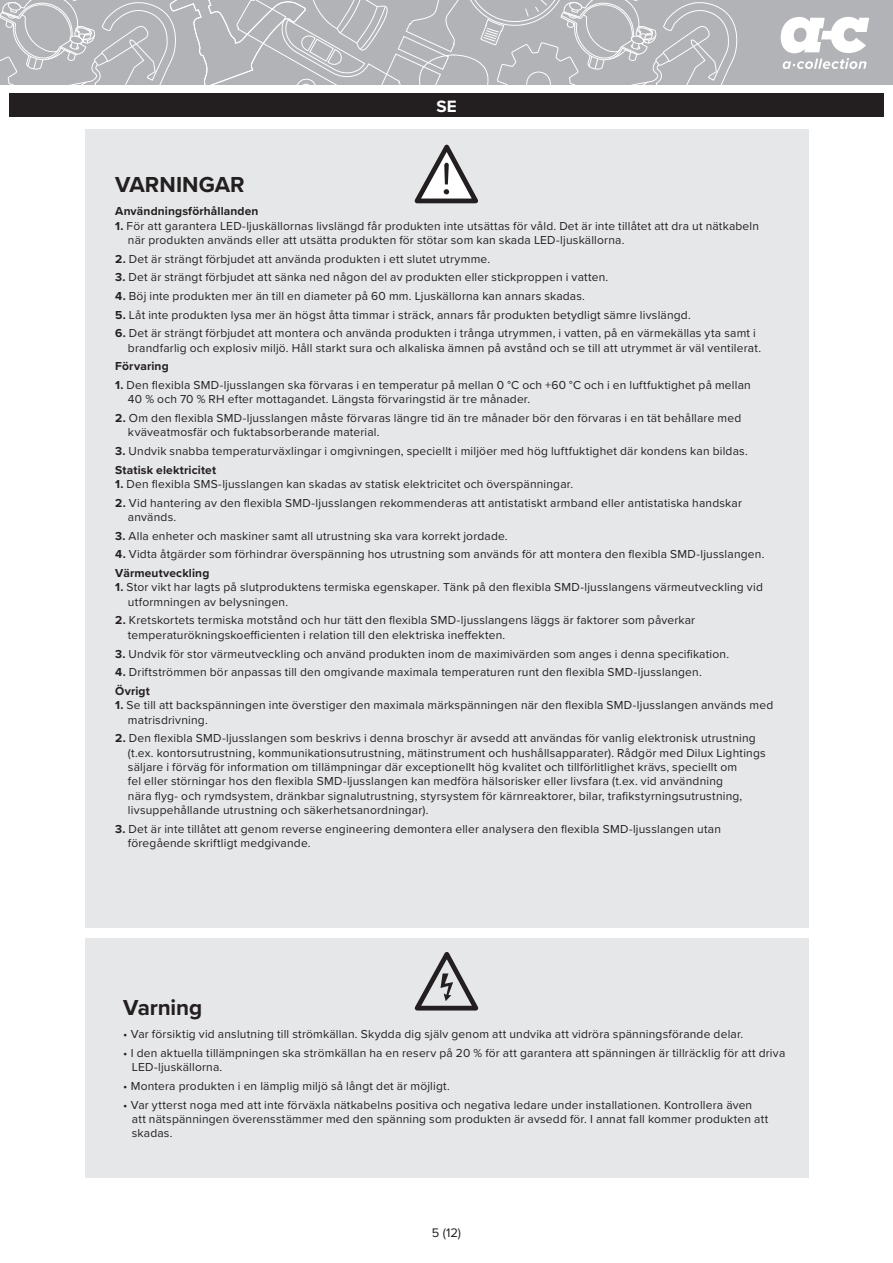
<style>
.page{position:relative;width:893px;height:1263px;background:#fff}
.page>*{position:absolute;margin:0;border:0;box-sizing:border-box;transform-origin:0 0}
.t1{font:700 22.5px "Proxima Nova";letter-spacing:-.005em;color:#231f20}
.t2{font:700 17.1px "Proxima Nova";color:#fff}
.t3{font:12.9px "Proxima Nova";color:#231f20}
.t4{font:12px/14.4px "Proxima Nova";letter-spacing:.015em;color:#231f20}
.t5{font:700 12px "Proxima Nova";letter-spacing:.01em;color:#231f20}
.s1{font-weight:700}
</style>
<div class="page">
<div style="left:0;top:0;width:893px;height:85px;background:#b2b3b7"></div>
<svg style="left:0;top:0;width:738px;height:85px"></svg>
<svg style="left:781px;top:17px;width:88px;height:52px"></svg>
<div style="left:9px;top:93px;width:875px;height:24px;background:#231f20"></div>
<div style="left:85px;top:129px;width:723px;height:798px;background:#e6e7e9"></div>
<div style="left:85px;top:938px;width:723px;height:239px;background:#e6e7e9"></div>
<svg style="left:415px;top:952px;width:63px;height:58px"></svg>
<svg style="left:415px;top:145px;width:63px;height:58px"></svg>
<h2 class="t2" style="left:436px;top:93px;width:22px">SE</h2>
<h1 class="t1" style="left:115px;top:168px;width:131px">VARNINGAR</h1>
<p class="t5" style="left:115px;top:202px;width:145px">Användningsförhållanden</p>
<p class="t4" style="left:128px;top:218px;width:633px;text-indent:-13px"><span class="s1">1.</span> För att garantera LED-ljuskällornas livslängd får produkten inte utsättas för våld. Det är inte tillåtet att dra ut nätkabeln när produkten används eller att utsätta produkten för stötar som kan skada LED-ljuskällorna.</p>
<p class="t4" style="left:115px;top:251px;width:376px"><span class="s1">2.</span> Det är strängt förbjudet att använda produkten i ett slutet utrymme.</p>
<p class="t4" style="left:115px;top:269px;width:495px"><span class="s1">3.</span> Det är strängt förbjudet att sänka ned någon del av produkten eller stickproppen i vatten.</p>
<p class="t4" style="left:115px;top:288px;width:471px"><span class="s1">4.</span> Böj inte produkten mer än till en diameter på 60 mm. Ljuskällorna kan annars skadas.</p>
<p class="t4" style="left:115px;top:307px;width:577px"><span class="s1">5.</span> Låt inte produkten lysa mer än högst åtta timmar i sträck, annars får produkten betydligt sämre livslängd.</p>
<p class="t4" style="left:128px;top:325px;width:635px;text-indent:-13px"><span class="s1">6.</span> Det är strängt förbjudet att montera och använda produkten i trånga utrymmen, i vatten, på en värmekällas yta samt i brandfarlig och explosiv miljö. Håll starkt sura och alkaliska ämnen på avstånd och se till att utrymmet är väl ventilerat.</p>
<p class="t5" style="left:115px;top:357px;width:55px">Förvaring</p>
<p class="t4" style="left:128px;top:377px;width:624px;text-indent:-13px"><span class="s1">1.</span> Den flexibla SMD-ljusslangen ska förvaras i en temperatur på mellan 0 °C och +60 °C och i en luftfuktighet på mellan<br>40 % och 70 % RH efter mottagandet. Längsta förvaringstid är tre månader.</p>
<p class="t4" style="left:128px;top:410px;width:615px;text-indent:-13px"><span class="s1">2.</span> Om den flexibla SMD-ljusslangen måste förvaras längre tid än tre månader bör den förvaras i en tät behållare med kväveatmosfär och fuktabsorberande material.</p>
<p class="t4" style="left:115px;top:441px;width:634px;line-height:18.6px"><span class="s1">3.</span> Undvik snabba temperaturväxlingar i omgivningen, speciellt i miljöer med hög luftfuktighet där kondens kan bildas.<br><span class="s1">Statisk elektricitet</span></p>
<p class="t4" style="left:115px;top:476px;width:459px"><span class="s1">1.</span> Den flexibla SMS-ljusslangen kan skadas av statisk elektricitet och överspänningar.</p>
<p class="t4" style="left:128px;top:495px;width:615px;text-indent:-13px"><span class="s1">2.</span> Vid hantering av den flexibla SMD-ljusslangen rekommenderas att antistatiskt armband eller antistatiska handskar används.</p>
<p class="t4" style="left:115px;top:528px;width:394px"><span class="s1">3.</span> Alla enheter och maskiner samt all utrustning ska vara korrekt jordade.</p>
<p class="t4" style="left:115px;top:544px;width:651px;line-height:18.6px"><span class="s1">4.</span> Vidta åtgärder som förhindrar överspänning hos utrustning som används för att montera den flexibla SMD-ljusslangen.<br><span class="s1">Värmeutveckling</span></p>
<p class="t4" style="left:128px;top:580px;width:636px;text-indent:-13px"><span class="s1">1.</span> Stor vikt har lagts på slutproduktens termiska egenskaper. Tänk på den flexibla SMD-ljusslangens värmeutveckling vid utformningen av belysningen.</p>
<p class="t4" style="left:128px;top:613px;width:569px;text-indent:-13px"><span class="s1">2.</span> Kretskortets termiska motstånd och hur tätt den flexibla SMD-ljusslangens läggs är faktorer som påverkar temperaturökningskoefficienten i relation till den elektriska ineffekten.</p>
<p class="t4" style="left:115px;top:646px;width:615px"><span class="s1">3.</span> Undvik för stor värmeutveckling och använd produkten inom de maximivärden som anges i denna specifikation.</p>
<p class="t4" style="left:115px;top:662px;width:588px;line-height:18.6px"><span class="s1">4.</span> Driftströmmen bör anpassas till den omgivande maximala temperaturen runt den flexibla SMD-ljusslangen.<br><span class="s1">Övrigt</span></p>
<p class="t4" style="left:128px;top:697px;width:647px;text-indent:-13px"><span class="s1">1.</span> Se till att backspänningen inte överstiger den maximala märkspänningen när den flexibla SMD-ljusslangen används med matrisdrivning.</p>
<p class="t4" style="left:128px;top:730px;width:639px;text-indent:-13px"><span class="s1">2.</span> Den flexibla SMD-ljusslangen som beskrivs i denna broschyr är avsedd att användas för vanlig elektronisk utrustning (t.ex. kontorsutrustning, kommunikationsutrustning, mätinstrument och hushållsapparater). Rådgör med Dilux Lightings säljare i förväg för information om tillämpningar där exceptionellt hög kvalitet och tillförlitlighet krävs, speciellt om<br>fel eller störningar hos den flexibla SMD-ljusslangen kan medföra hälsorisker eller livsfara (t.ex. vid användning<br>nära flyg- och rymdsystem, dränkbar signalutrustning, styrsystem för kärnreaktorer, bilar, trafikstyrningsutrustning, livsuppehållande utrustning och säkerhetsanordningar).</p>
<p class="t4" style="left:128px;top:821px;width:594px;text-indent:-13px"><span class="s1">3.</span> Det är inte tillåtet att genom reverse engineering demontera eller analysera den flexibla SMD-ljusslangen utan föregående skriftligt medgivande.</p>
<h1 class="t1" style="left:123px;top:991px;width:80px">Varning</h1>
<p class="t4" style="left:123px;top:1026px;width:622px">• Var försiktig vid anslutning till strömkällan. Skydda dig själv genom att undvika att vidröra spänningsförande delar.</p>
<p class="t4" style="left:132px;top:1045px;width:655px;text-indent:-9px">• I den aktuella tillämpningen ska strömkällan ha en reserv på 20 % för att garantera att spänningen är tillräcklig för att driva<br>LED-ljuskällorna.</p>
<p class="t4" style="left:123px;top:1078px;width:328px">• Montera produkten i en lämplig miljö så långt det är möjligt.</p>
<p class="t4" style="left:132px;top:1097px;width:638px;text-indent:-9px">• Var ytterst noga med att inte förväxla nätkabelns positiva och negativa ledare under installationen. Kontrollera även att nätspänningen överensstämmer med den spänning som produkten är avsedd för. I annat fall kommer produkten att skadas.</p>
<p class="t3" style="left:432px;top:1223px;width:31px">5 (12)</p>
</div>
